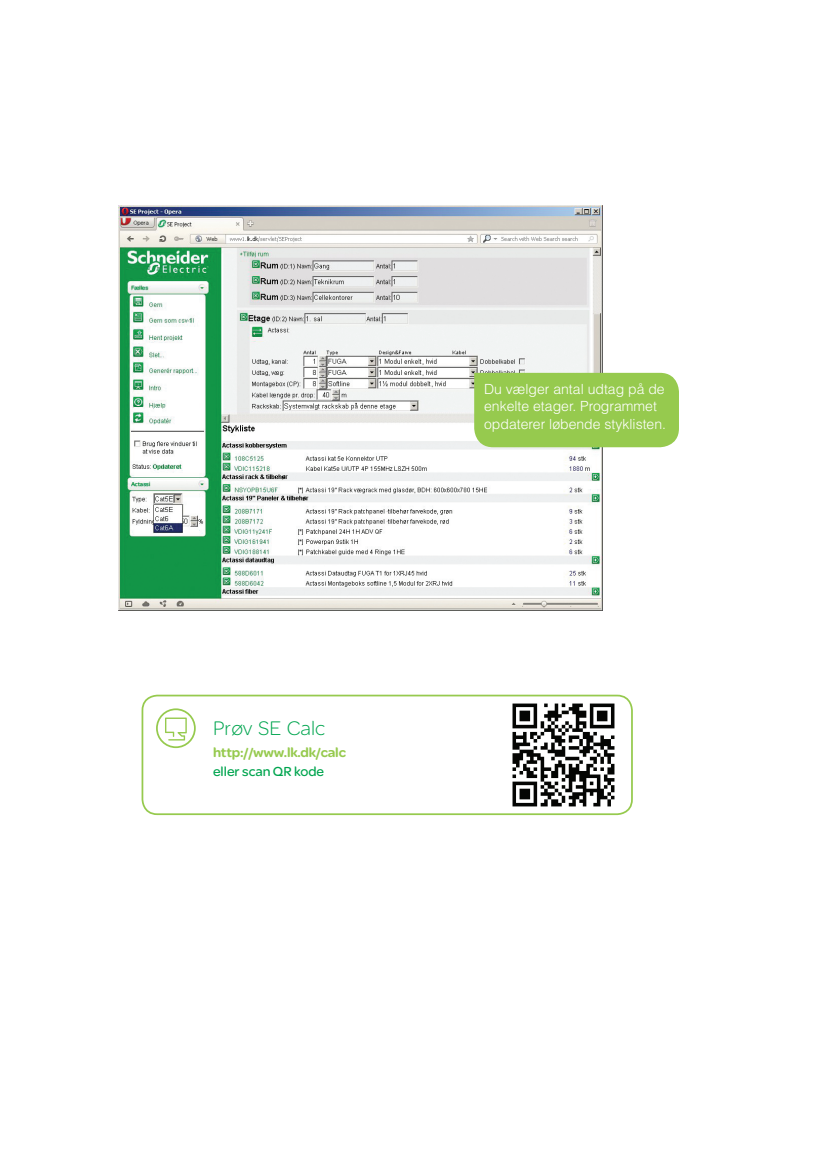
<style>
.page{position:relative;width:834px;height:1176px;background:#fff}
.page>*{position:absolute;margin:0;border:0;box-sizing:border-box;transform-origin:0 0}
.t1{font:300 21px "SE Optimist";color:#00a54f}
.t2{font:300 14px/17.5px "Helvetica";color:#fff}
.t3{font:900 14px "SE Optimist";letter-spacing:-.01em;color:#96ca4e}
.t4{font:14px "SE Optimist";color:#00a54f}
</style>
<div class="page">
<img style="left:118px;top:206px;width:484px;height:404px">
<div style="left:474px;top:373px;width:204px;height:74px;background:#96ca4e"></div>
<div style="left:141px;top:694px;width:491px;height:121px;border:2px solid #96ca4e;border-radius:15px"></div>
<div style="left:156px;top:708px;width:40px;height:40px;border:2px solid #96ca4e;border-radius:50%"></div>
<svg style="left:165px;top:717px;width:22px;height:23px"></svg>
<img style="left:512px;top:703px;width:103px;height:104px">
<h1 class="t1" style="left:213px;top:714px;width:114px">Prøv SE Calc</h1>
<p class="t3" style="left:213px;top:744px;width:134px">http://www.lk.dk/calc</p>
<p class="t4" style="left:213px;top:762px;width:113px">eller scan QR kode</p>
<p class="t2" style="left:484px;top:380px;width:183px">Du vælger antal udtag på de enkelte etager. Programmet opdaterer løbende styklisten.</p>
</div>
